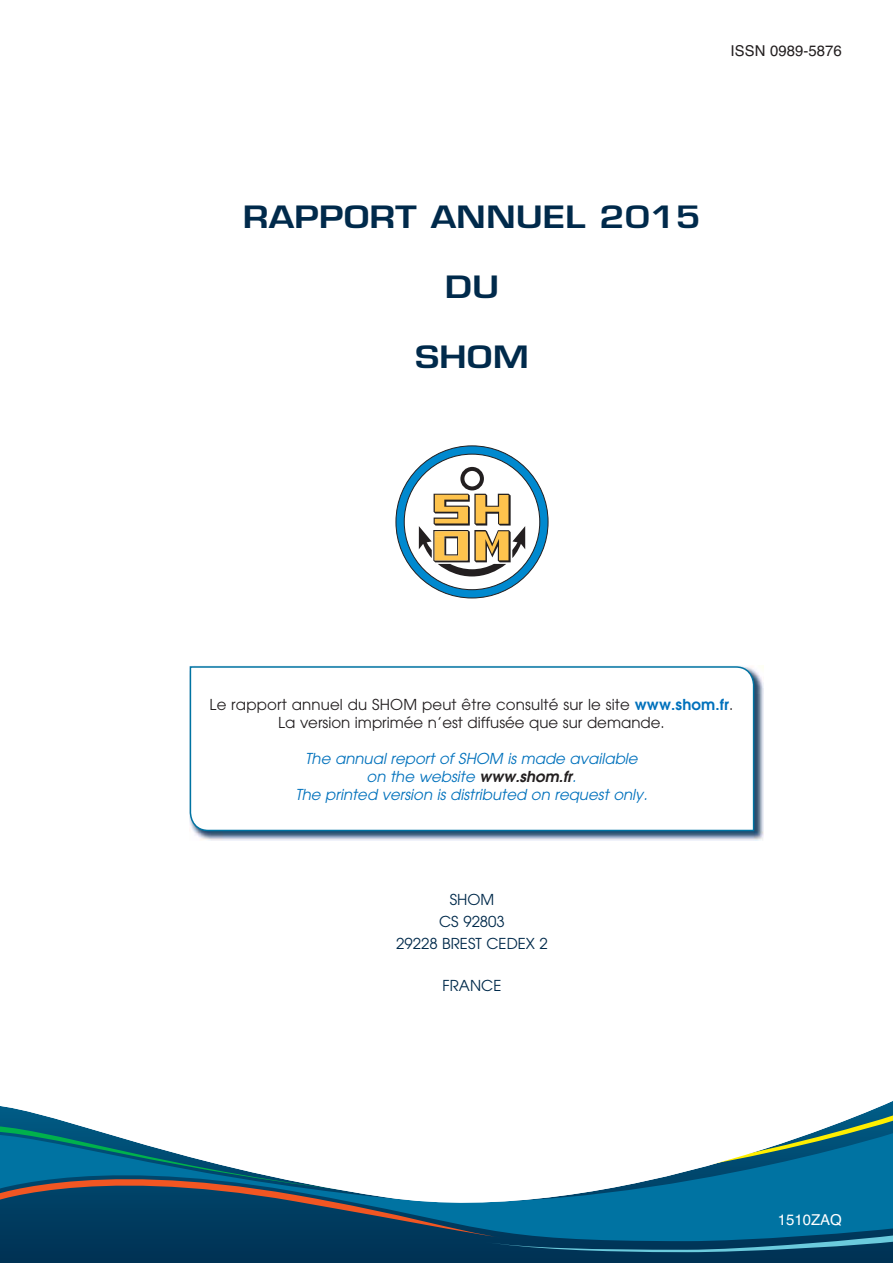
<style>
.page{position:relative;width:893px;height:1263px;background:#fff}
.page>*{position:absolute;margin:0;border:0;box-sizing:border-box;transform-origin:0 0}
.t1{font:600 30px "Eurostile LT Std";color:#002a4b;scale:1.2 1}
.t2{font:italic 15px/18px "Avant Garde";color:#0071bc;text-align:center}
.t3{font:15px/18px "Avant Garde";letter-spacing:.01em;color:#231f20;text-align:center}
.t4{font:15px/22.2px "Avant Garde";color:#002a4b;text-align:center}
.t5{font:15px "Helvetica";color:#231f20}
.t6{font:15px "Helvetica";color:#fff}
.s1{font-weight:600;color:#0071bc}
.s2{font-weight:600;color:#231f20}
</style>
<div class="page">
<div style="left:0;top:1082px;width:893px;height:181px;background:#003457"></div>
<svg style="left:455px;top:1230px;width:438px;height:22px"></svg>
<svg style="left:0;top:751px;width:893px;height:479px"></svg>
<svg style="left:396px;top:446px;width:152px;height:152px"></svg>
<img style="left:189px;top:666px;width:574px;height:174px">
<svg style="left:189px;top:666px;width:566px;height:166px"></svg>
<p class="t5" style="left:731px;top:45px;width:113px">ISSN 0989-5876</p>
<h1 class="t1" style="left:243px;top:200px;width:383px">RAPPORT ANNUEL 2015</h1>
<h1 class="t1" style="left:445px;top:270px;width:47px">DU</h1>
<h1 class="t1" style="left:415px;top:340px;width:96px">SHOM</h1>
<p class="t3" style="left:210px;top:697px;width:525px">Le rapport annuel du SHOM peut être consulté sur le site <span class="s1">www.shom.fr</span>.<br>La version imprimée n’est diffusée que sur demande.</p>
<p class="t2" style="left:295px;top:751px;width:354px">The annual report of SHOM is made available on the website <span class="s2">www.shom.fr</span>.<br>The printed version is distributed on request only.</p>
<p class="t4" style="left:396px;top:889px;width:153px">SHOM<br>CS 92803<br>29228 BREST CEDEX 2</p>
<p class="t4" style="left:443px;top:976px;width:60px">FRANCE</p>
<p class="t6" style="left:778px;top:1214px;width:66px">1510ZAQ</p>
</div>
